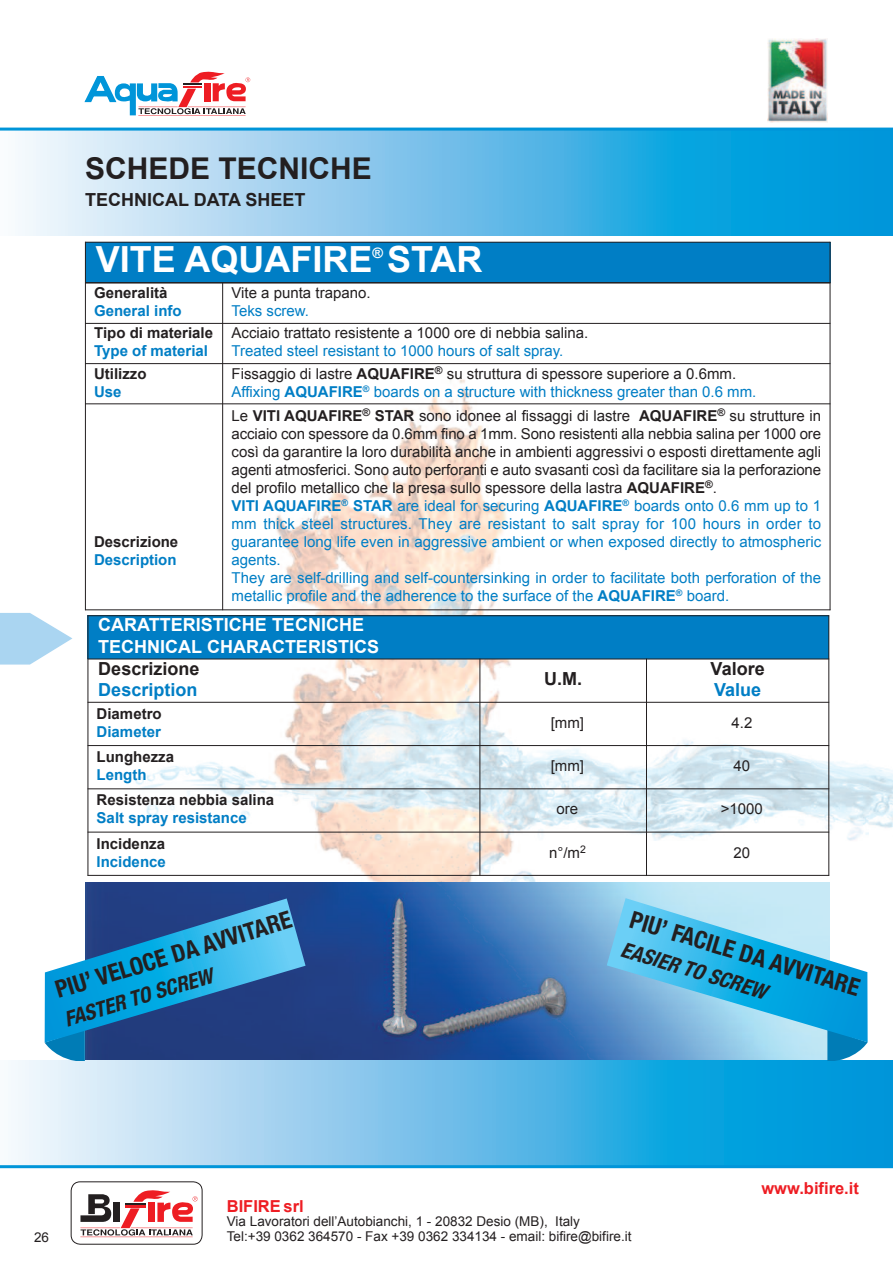
<style>
.page{position:relative;width:893px;height:1263px;background:#fff}
.page>*{position:absolute;margin:0;border:0;box-sizing:border-box;transform-origin:0 0}
.t1{font:700 36px "Arial";color:#fff}
.t2{font:700 30px "Arial";color:#231f20}
.t3{font:700 condensed 24px "Helvetica Neue";color:#231f20}
.t4{font:italic 700 condensed 21px "Helvetica Neue";color:#231f20}
.t5{font:700 18px/21.6px "Arial";color:#fff}
.t6{font:700 18px "Arial";color:#231f20}
.t7{font:700 18px "Arial";color:#007ec5}
.t8{font:700 16.5px "Arial";color:#ee1d23}
.t9{font:15px/18px "Arial";color:#231f20}
.t10{font:15px/18px "Arial";color:#007ec5}
.t11{font:700 15px "Arial";color:#231f20}
.t12{font:700 15px "Arial";color:#007ec5}
.t13{font:700 14.4px "Arial";color:#fff}
.t14{font:13.5px/14.2px "Arial";color:#231f20}
.s1{color:#231f20}
.s2{font-weight:700;color:#231f20}
.s3{font-weight:700}
.s4{font-weight:700;color:#007ec5}
.s5{color:#007ec5}
</style>
<div class="page">
<img style="left:119px;top:71px;width:774px;height:1098px">
<img style="left:85px;top:882px;width:744px;height:179px">
<svg style="left:11px;top:1061px;width:882px;height:104px;background:#69c0e9"></svg>
<svg style="left:18px;top:131px;width:875px;height:104px;background:#6ac0e9"></svg>
<hr style="left:0;top:1165px;width:893px;height:3px;background:#0095d9">
<hr style="left:0;top:128px;width:893px;height:3px;background:#0095d9">
<hr style="left:138px;top:115px;width:108px;height:1px;background:#ee1d23">
<svg style="left:84px;top:72px;width:166px;height:43px"></svg>
<svg style="left:71px;top:1181px;width:132px;height:64px"></svg>
<div style="left:85px;top:242px;width:745px;height:41px;background:#007ec5"></div>
<hr style="left:85px;top:242px;width:1px;height:368px;background:#231f20">
<hr style="left:222px;top:282px;width:1px;height:328px;background:#231f20">
<hr style="left:830px;top:242px;width:1px;height:368px;background:#231f20">
<hr style="left:85px;top:242px;width:745px;height:1px;background:#231f20">
<hr style="left:85px;top:282px;width:745px;height:2px;background:#231f20">
<hr style="left:85px;top:323px;width:745px;height:1px;background:#231f20">
<hr style="left:85px;top:363px;width:745px;height:1px;background:#231f20">
<hr style="left:85px;top:403px;width:745px;height:1px;background:#231f20">
<hr style="left:85px;top:609px;width:745px;height:1px;background:#231f20">
<div style="left:88px;top:615px;width:741px;height:44px;background:#007ec5"></div>
<hr style="left:88px;top:615px;width:1px;height:261px;background:#231f20">
<hr style="left:479px;top:659px;width:1px;height:217px;background:#231f20">
<hr style="left:646px;top:659px;width:1px;height:217px;background:#231f20">
<hr style="left:828px;top:615px;width:1px;height:261px;background:#231f20">
<hr style="left:88px;top:615px;width:741px;height:1px;background:#231f20">
<hr style="left:88px;top:659px;width:741px;height:1px;background:#231f20">
<hr style="left:88px;top:702px;width:741px;height:1px;background:#231f20">
<hr style="left:88px;top:745px;width:741px;height:1px;background:#231f20">
<hr style="left:88px;top:788px;width:741px;height:1px;background:#231f20">
<hr style="left:88px;top:832px;width:741px;height:1px;background:#231f20">
<hr style="left:88px;top:875px;width:741px;height:1px;background:#231f20">
<img style="left:767px;top:38px;width:60px;height:84px">
<svg style="left:0;top:613px;width:72px;height:51px"></svg>
<svg style="left:45px;top:898px;width:261px;height:163px;background:#317db6"></svg>
<svg style="left:607px;top:898px;width:261px;height:162px;background:#6bc1e7"></svg>
<h2 class="t2" style="left:85px;top:152px;width:288px">SCHEDE TECNICHE</h2>
<p class="t6" style="left:85px;top:190px;width:222px">TECHNICAL DATA SHEET</p>
<h1 class="t1" style="left:96px;top:239px;width:388px">VITE AQUAFIRE STAR</h1>
<p class="t13" style="left:372px;top:245px;width:12px">®</p>
<p class="t11" style="left:94px;top:285px;width:75px">Generalità</p>
<p class="t12" style="left:94px;top:303px;width:89px">General info</p>
<p class="t9" style="left:232px;top:284px;width:141px">Vite a punta trapano.</p>
<p class="t10" style="left:232px;top:302px;width:79px">Teks screw.</p>
<p class="t11" style="left:94px;top:325px;width:120px">Tipo di materiale</p>
<p class="t12" style="left:94px;top:343px;width:115px">Type of material</p>
<p class="t9" style="left:232px;top:324px;width:358px">Acciaio trattato resistente a 1000 ore di nebbia salina.</p>
<p class="t10" style="left:232px;top:342px;width:333px">Treated steel resistant to 1000 hours of salt spray.</p>
<p class="t11" style="left:94px;top:365px;width:54px">Utilizzo</p>
<p class="t12" style="left:94px;top:383px;width:29px">Use</p>
<p class="t10" style="left:232px;top:364px;width:526px"><span class="s1">Fissaggio di lastre</span> <span class="s2">AQUAFIRE</span><sup>®</sup> <span class="s1">su struttura di spessore superiore a 0.6mm.<br></span>Affixing <span class="s3">AQUAFIRE</span><sup>®</sup> boards on a structure with thickness greater than 0.6 mm.</p>
<p class="t9" style="left:232px;top:406px;width:591px">Le <span class="s3">VITI AQUAFIRE</span><sup>®</sup> <span class="s3">STAR</span> sono idonee al fissaggi di lastre <span class="s3">AQUAFIRE</span><sup>®</sup> su strutture in acciaio con spessore da 0.6mm fino a 1mm. Sono resistenti alla nebbia salina per 1000 ore così da garantire la loro durabilità anche in ambienti aggressivi o esposti direttamente agli agenti atmosferici. Sono auto perforanti e auto svasanti così da facilitare sia la perforazione del profilo metallico che la presa sullo spessore della lastra <span class="s3">AQUAFIRE</span><sup>®</sup>.<br><span class="s4">VITI AQUAFIRE</span><sup>®</sup> <span class="s4">STAR</span> <span class="s5">are ideal for securing</span> <span class="s4">AQUAFIRE</span><sup>®</sup> <span class="s5">boards onto 0.6 mm up to 1 mm thick steel structures. They are resistant to salt spray for 100 hours in order to guarantee long life even in aggressive ambient or when exposed directly to atmospheric agents.<br>They are self-drilling and self-countersinking in order to facilitate both perforation of the metallic profile and the adherence to the surface of the</span> <span class="s4">AQUAFIRE</span><sup>®</sup> <span class="s5">board.</span></p>
<p class="t5" style="left:98px;top:614px;width:282px">CARATTERISTICHE TECNICHE<br>TECHNICAL CHARACTERISTICS</p>
<p class="t6" style="left:98px;top:658px;width:103px">Descrizione</p>
<p class="t7" style="left:98px;top:680px;width:101px">Description</p>
<p class="t11" style="left:94px;top:533px;width:86px">Descrizione</p>
<p class="t12" style="left:94px;top:551px;width:84px">Description</p>
<p class="t6" style="left:711px;top:658px;width:56px">Valore</p>
<p class="t7" style="left:714px;top:680px;width:49px">Value</p>
<p class="t6" style="left:544px;top:669px;width:39px">U.M.</p>
<p class="t11" style="left:97px;top:705px;width:67px">Diametro</p>
<p class="t12" style="left:97px;top:723px;width:66px">Diameter</p>
<p class="t11" style="left:97px;top:748px;width:79px">Lunghezza</p>
<p class="t12" style="left:97px;top:766px;width:51px">Length</p>
<p class="t11" style="left:97px;top:792px;width:179px">Resistenza nebbia salina</p>
<p class="t12" style="left:97px;top:810px;width:152px">Salt spray resistance</p>
<p class="t11" style="left:97px;top:835px;width:70px">Incidenza</p>
<p class="t12" style="left:97px;top:853px;width:71px">Incidence</p>
<h3 class="t3" style="left:52px;top:976px;width:247px;rotate:-17deg">PIU’ VELOCE DA AVVITARE</h3>
<h3 class="t4" style="left:61px;top:1008px;width:155px;rotate:-17deg">FASTER TO SCREW</h3>
<p class="t9" style="left:551px;top:714px;width:35px">[mm]</p>
<p class="t9" style="left:731px;top:714px;width:22px">4.2</p>
<p class="t9" style="left:551px;top:757px;width:35px">[mm]</p>
<p class="t9" style="left:734px;top:757px;width:18px">40</p>
<p class="t9" style="left:557px;top:800px;width:23px">ore</p>
<p class="t9" style="left:721px;top:800px;width:44px">&gt;1000</p>
<p class="t9" style="left:549px;top:843px;width:38px">n°/m<sup>2</sup></p>
<p class="t9" style="left:734px;top:843px;width:18px">20</p>
<h3 class="t3" style="left:635px;top:904px;width:240px;rotate:17deg">PIU’ FACILE DA AVVITARE</h3>
<h3 class="t4" style="left:626px;top:936px;width:152px;rotate:17deg">EASIER TO SCREW</h3>
<p class="t8" style="left:761px;top:1179px;width:99px">www.bifire.it</p>
<p class="t14" style="left:34px;top:1230px;width:17px">26</p>
<p class="t8" style="left:227px;top:1197px;width:79px">BIFIRE srl</p>
<p class="t14" style="left:227px;top:1214px;width:406px">Via Lavoratori dell’Autobianchi, 1 - 20832 Desio (MB), Italy<br>Tel:+39 0362 364570 - Fax +39 0362 334134 - email: bifire@bifire.it</p>
</div>
